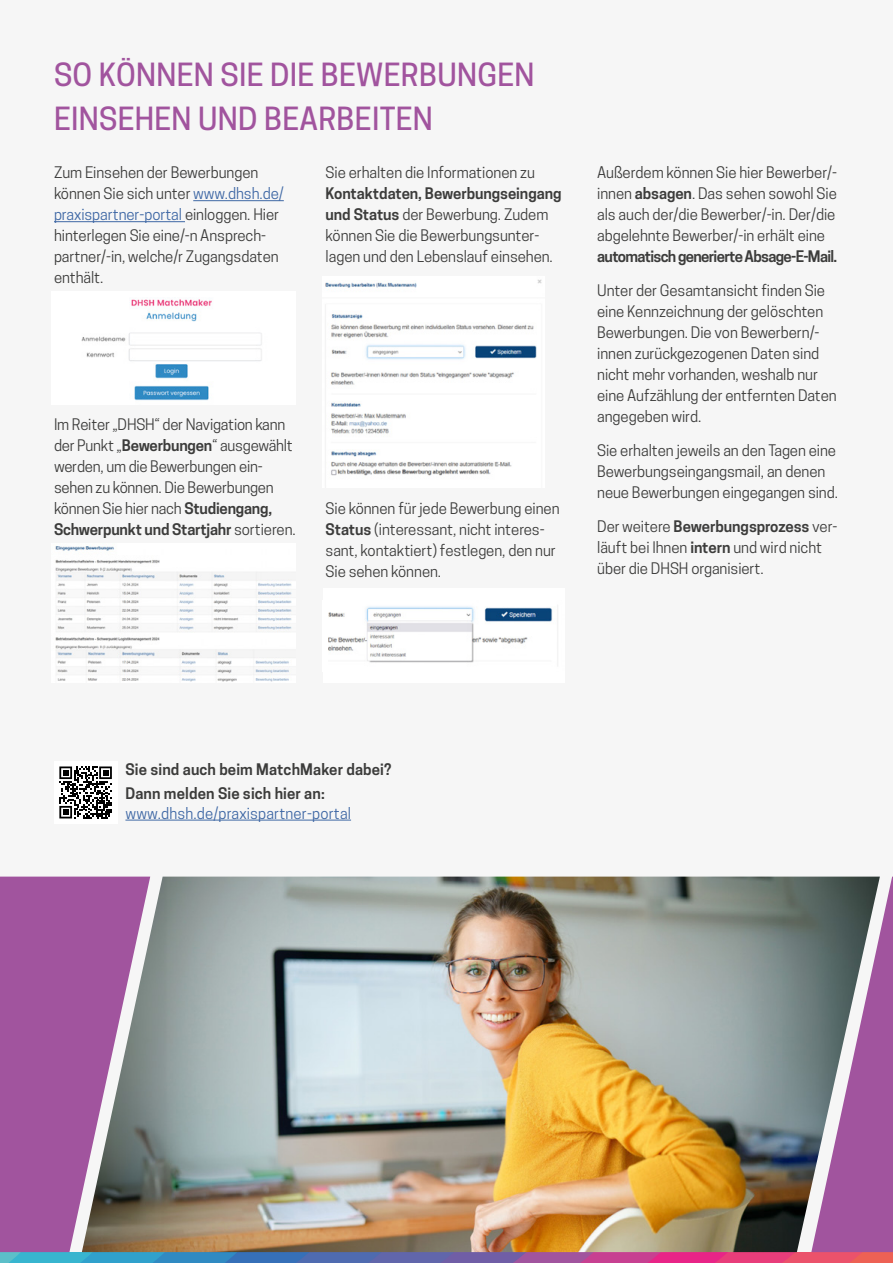
<style>
.page{position:relative;width:893px;height:1263px;background:#f6f6f6}
.page>*{position:absolute;margin:0;border:0;box-sizing:border-box;transform-origin:0 0}
.t1{font:500 30px/43.5px "Cooper Hewitt";letter-spacing:.01em;color:#a1549e}
.t2{font:15px/21px "Cooper Hewitt";letter-spacing:-.005em;color:#3c3c3b}
.t3{font:600 15px/24px "Cooper Hewitt";letter-spacing:.01em;color:#3c3c3b}
.t4{font:600 15px "Cooper Hewitt";letter-spacing:-.045em;color:#3c3c3b}
.t5{font:15px "Cooper Hewitt";letter-spacing:.01em;color:#3f68a5}
.s1{color:#3f68a5}
.s2{font-weight:600}
</style>
<div class="page">
<hr style="left:193px;top:200px;width:91px;height:1px;background:#3f68a5">
<hr style="left:54px;top:221px;width:131px;height:1px;background:#3f68a5">
<img style="left:0;top:876px;width:893px;height:387px">
<img style="left:55px;top:546px;width:237px;height:136px">
<div style="left:323px;top:588px;width:241px;height:94px;background:#fff"></div>
<img style="left:328px;top:605px;width:230px;height:61px">
<img style="left:325px;top:280px;width:216px;height:196px">
<img style="left:81px;top:299px;width:180px;height:101px">
<div style="left:54px;top:761px;width:63px;height:63px;background:#fff"></div>
<svg style="left:59px;top:766px;width:53px;height:52px"></svg>
<hr style="left:125px;top:820px;width:226px;height:1px;background:#3f68a5">
<h1 class="t1" style="left:54px;top:53px;width:482px">SO KÖNNEN SIE DIE BEWERBUNGEN<br>EINSEHEN UND BEARBEITEN</h1>
<p class="t2" style="left:54px;top:162px;width:231px">Zum Einsehen der Bewerbungen können Sie sich unter <span class="s1">www.dhsh.de/ praxispartner-portal</span> einloggen. Hier hinterlegen Sie eine/-n Ansprech&shy;partner/-in, welche/r Zugangsdaten enthält.</p>
<p class="t2" style="left:326px;top:162px;width:211px">Sie erhalten die Informationen zu</p>
<p class="t2" style="left:326px;top:183px;width:237px"><span class="s2">Kontaktdaten, Bewerbungseingang und Status</span> der Bewerbung. Zudem können Sie die Bewerbungsunter&shy;lagen und den Lebenslauf einsehen.</p>
<p class="t2" style="left:54px;top:414px;width:243px">Im Reiter „DHSH“ der Navigation kann der Punkt „<span class="s2">Bewerbungen</span>“ ausgewählt werden, um die Bewerbungen ein&shy;sehen zu können. Die Bewerbungen können Sie hier nach <span class="s2">Studiengang, Schwerpunkt und Startjahr</span> sortieren.</p>
<p class="t2" style="left:326px;top:498px;width:235px">Sie können für jede Bewerbung einen<br><span class="s2">Status</span> (interessant, nicht interes&shy;sant, kontaktiert) festlegen, den nur<br>Sie sehen können.</p>
<p class="t2" style="left:597px;top:162px;width:241px;text-align:justify">Außerdem können Sie hier Bewerber/- innen <span class="s2">absagen</span>. Das sehen sowohl Sie als auch der/die Bewerber/-in. Der/die abgelehnte Bewerber/-in erhält eine</p>
<p class="t4" style="left:597px;top:248px;width:242px">automatisch generierte Absage-E-Mail.</p>
<p class="t2" style="left:597px;top:280px;width:241px">Unter der Gesamtansicht finden Sie eine Kennzeichnung der gelöschten<br>Bewerbungen. Die von Bewerbern/- innen zurückgezogenen Daten sind nicht mehr vorhanden, weshalb nur eine Aufzählung der entfernten Daten angegeben wird.</p>
<p class="t2" style="left:597px;top:440px;width:242px">Sie erhalten jeweils an den Tagen eine<br>Bewerbungseingangsmail, an denen neue Bewerbungen eingegangen sind.</p>
<p class="t2" style="left:597px;top:515px;width:242px">Der weitere <span class="s2">Bewerbungsprozess</span> ver&shy;läuft bei Ihnen <span class="s2">intern</span> und wird nicht über die DHSH organisiert.</p>
<p class="t3" style="left:125px;top:758px;width:267px">Sie sind auch beim MatchMaker dabei?<br>Dann melden Sie sich hier an:</p>
<p class="t5" style="left:125px;top:804px;width:227px">www.dhsh.de/praxispartner-portal</p>
</div>
